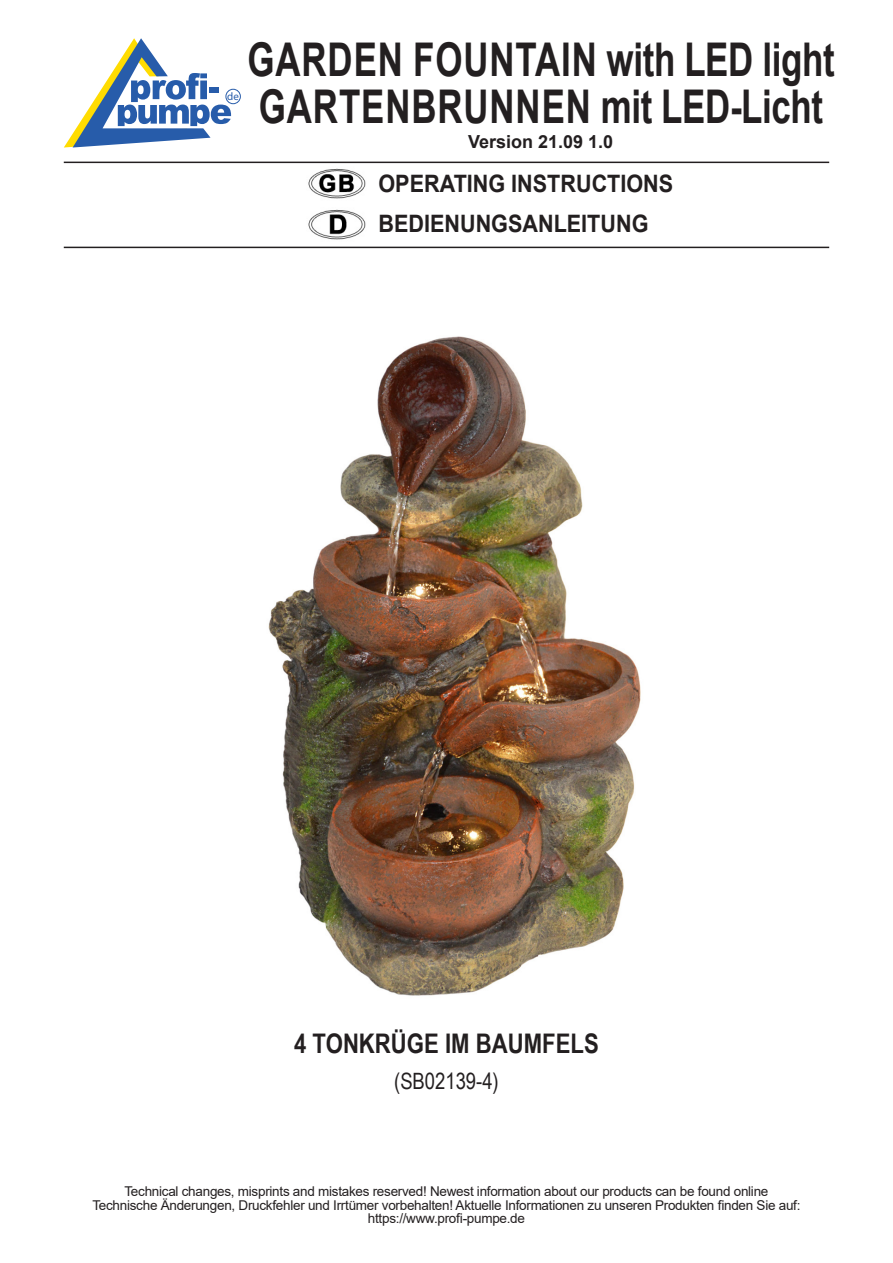
<style>
.page{position:relative;width:893px;height:1263px;background:#fff}
.page>*{position:absolute;margin:0;border:0;box-sizing:border-box;transform-origin:0 0}
.t1{font:700 46.5px "Arial";letter-spacing:.025em;color:#231f20;scale:.75 1}
.t2{font:700 27px "Arial Narrow";color:#231f20}
.t3{font:700 24px "Arial";color:#231f20;scale:.9 1}
.t4{font:22.5px "Arial Narrow";color:#231f20}
.t5{font:700 18px "Arial";color:#231f20}
.t6{font:13.5px "Arial";letter-spacing:-.02em;color:#231f20}
.t7{font:10.95px "Myriad Pro";color:#275caa}
</style>
<div class="page">
<hr style="left:64px;top:162px;width:765px;height:1px;background:#231f20">
<hr style="left:64px;top:247px;width:765px;height:1px;background:#231f20">
<img style="left:308px;top:168px;width:58px;height:31px">
<div style="left:226px;top:89px;width:15px;height:15px;border:1px solid #275caa;border-radius:50%"></div>
<svg style="left:64px;top:38px;width:167px;height:110px"></svg>
<img style="left:308px;top:209px;width:58px;height:31px">
<img style="left:268px;top:336px;width:373px;height:660px">
<p class="t7" style="left:227px;top:89px;width:13px">de</p>
<p class="t1" style="left:248px;top:27px;width:784px">GARDEN FOUNTAIN with LED light</p>
<p class="t1" style="left:259px;top:74px;width:754px">GARTENBRUNNEN mit LED-Licht</p>
<p class="t5" style="left:468px;top:129px;width:147px">Version 21.09 1.0</p>
<p class="t3" style="left:378px;top:166px;width:329px">OPERATING INSTRUCTIONS</p>
<p class="t3" style="left:378px;top:207px;width:302px">BEDIENUNGSANLEITUNG</p>
<p class="t2" style="left:294px;top:1023px;width:306px">4 TONKRÜGE IM BAUMFELS</p>
<p class="t4" style="left:394px;top:1064px;width:106px">(SB02139-4)</p>
<p class="t6" style="left:124px;top:1182px;width:645px">Technical changes, misprints and mistakes reserved! Newest information about our products can be found online</p>
<p class="t6" style="left:92px;top:1196px;width:710px">Technische Änderungen, Druckfehler und Irrtümer vorbehalten! Aktuelle Informationen zu unseren Produkten finden Sie auf:</p>
<p class="t6" style="left:368px;top:1209px;width:159px">https://www.profi-pumpe.de</p>
</div>
